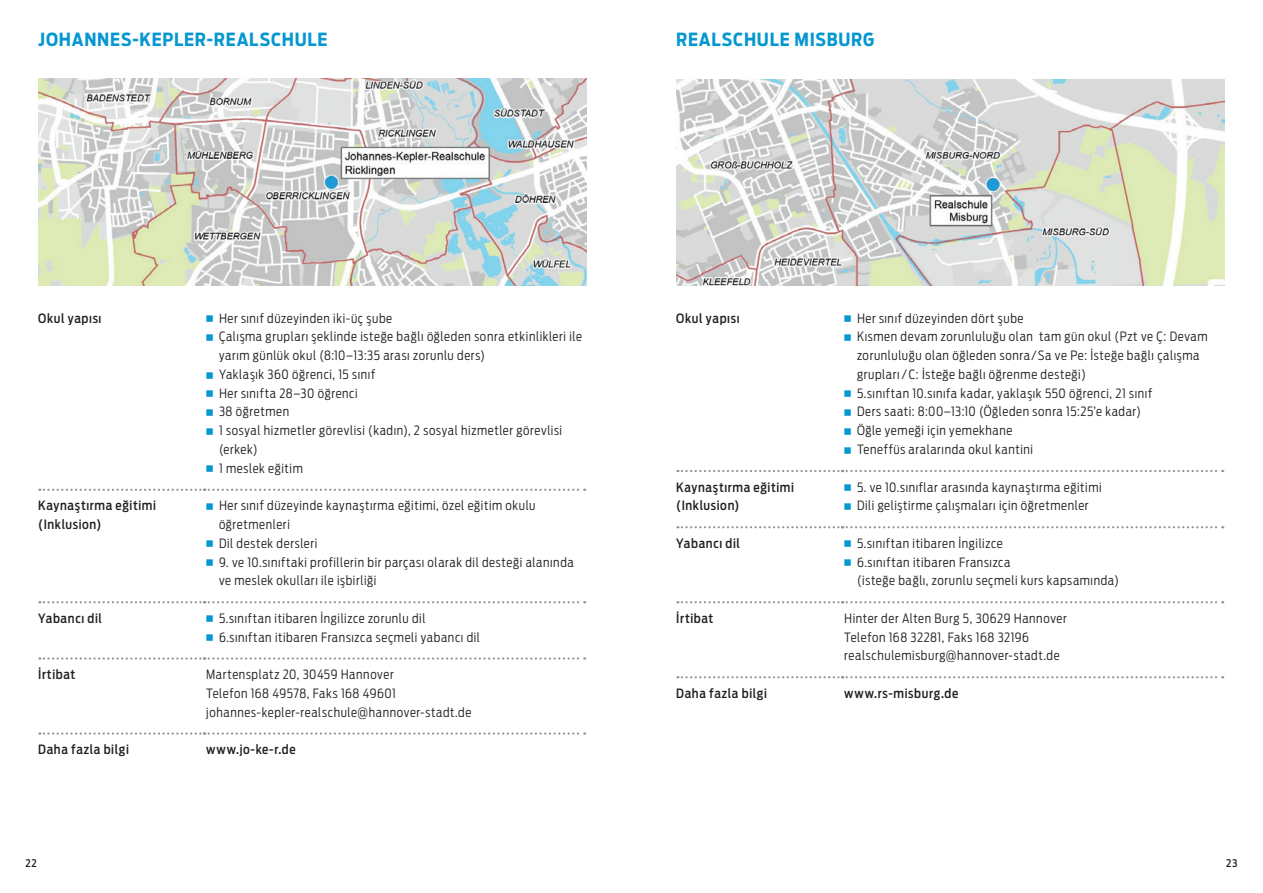
<style>
.page{position:relative;width:1263px;height:893px;background:#fff}
.page>*{position:absolute;margin:0;border:0;box-sizing:border-box;transform-origin:0 0}
.t1{font:700 18px "Antenna Cond";letter-spacing:.04em;color:#0497d1}
.t2{font:300 12.75px/18.8px "Antenna Cond";letter-spacing:.045em;color:#231f20}
.t3{font:500 12.75px/18.8px "Antenna Cond";letter-spacing:.05em;color:#231f20}
.t4{font:500 10.5px "Antenna Cond";color:#231f20}
.s1{font-weight:700;font-size:27.75px;color:#0497d1}
</style>
<div class="page">
<img style="left:676px;top:79px;width:548px;height:206px">
<img style="left:38px;top:79px;width:549px;height:206px">
<svg style="left:677px;top:470px;width:546px;height:2px"></svg>
<svg style="left:677px;top:526px;width:546px;height:2px"></svg>
<svg style="left:677px;top:601px;width:546px;height:2px"></svg>
<svg style="left:677px;top:676px;width:546px;height:2px"></svg>
<svg style="left:39px;top:489px;width:546px;height:2px"></svg>
<svg style="left:39px;top:601px;width:546px;height:2px"></svg>
<svg style="left:39px;top:657px;width:546px;height:3px"></svg>
<svg style="left:39px;top:732px;width:546px;height:3px"></svg>
<h1 class="t1" style="left:38px;top:28px;width:291px">JOHANNES-KEPLER-REALSCHULE</h1>
<h1 class="t1" style="left:676px;top:28px;width:200px">REALSCHULE MISBURG</h1>
<p class="t3" style="left:38px;top:308px;width:65px">Okul yapısı</p>
<p class="t2" style="left:204px;top:308px;width:190px"><span class="s1">•</span> Her sınıf düzeyinden iki-üç şube</p>
<p class="t2" style="left:219px;top:327px;width:364px;text-indent:-15px"><span class="s1">•</span> Çalışma grupları şeklinde isteğe bağlı öğleden sonra etkinlikleri ile yarım günlük okul (8:10–13:35 arası zorunlu ders)</p>
<p class="t2" style="left:204px;top:365px;width:172px"><span class="s1">•</span> Yaklaşık 360 öğrenci, 15 sınıf</p>
<p class="t2" style="left:204px;top:383px;width:155px"><span class="s1">•</span> Her sınıfta 28–30 öğrenci</p>
<p class="t2" style="left:204px;top:402px;width:86px"><span class="s1">•</span> 38 öğretmen</p>
<p class="t2" style="left:219px;top:421px;width:345px;text-indent:-15px"><span class="s1">•</span> 1 sosyal hizmetler görevlisi (kadın), 2 sosyal hizmetler görevlisi (erkek)</p>
<p class="t2" style="left:204px;top:458px;width:100px"><span class="s1">•</span> 1 meslek eğitim</p>
<p class="t3" style="left:38px;top:496px;width:119px">Kaynaştırma eğitimi (Inklusion)</p>
<p class="t2" style="left:219px;top:496px;width:318px;text-indent:-15px"><span class="s1">•</span> Her sınıf düzeyinde kaynaştırma eğitimi, özel eğitim okulu öğretmenleri</p>
<p class="t2" style="left:204px;top:533px;width:115px"><span class="s1">•</span> Dil destek dersleri</p>
<p class="t2" style="left:219px;top:552px;width:356px;text-indent:-15px"><span class="s1">•</span> 9. ve 10.sınıftaki profillerin bir parçası olarak dil desteği alanında ve meslek okulları ile işbirliği</p>
<p class="t3" style="left:38px;top:608px;width:65px">Yabancı dil</p>
<p class="t2" style="left:204px;top:608px;width:223px"><span class="s1">•</span> 5.sınıftan itibaren İngilizce zorunlu dil</p>
<p class="t2" style="left:204px;top:627px;width:277px"><span class="s1">•</span> 6.sınıftan itibaren Fransızca seçmeli yabancı dil</p>
<p class="t3" style="left:38px;top:665px;width:39px">İrtibat</p>
<p class="t2" style="left:206px;top:665px;width:267px">Martensplatz 20, 30459 Hannover<br>Telefon 168 49578, Faks 168 49601 johannes-kepler-realschule@hannover-stadt.de</p>
<p class="t3" style="left:38px;top:740px;width:92px">Daha fazla bilgi</p>
<p class="t3" style="left:206px;top:740px;width:91px">www.jo-ke-r.de</p>
<p class="t3" style="left:676px;top:308px;width:65px">Okul yapısı</p>
<p class="t2" style="left:842px;top:308px;width:183px"><span class="s1">•</span> Her sınıf düzeyinden dört şube</p>
<p class="t2" style="left:857px;top:327px;width:352px;text-indent:-15px"><span class="s1">•</span> Kısmen devam zorunluluğu olan tam gün okul (Pzt ve Ç: Devam zorunluluğu olan öğleden sonra / Sa ve Pe: İsteğe bağlı çalışma grupları / C: İsteğe bağlı öğrenme desteği)</p>
<p class="t2" style="left:842px;top:383px;width:311px"><span class="s1">•</span> 5.sınıftan 10.sınıfa kadar, yaklaşık 550 öğrenci, 21 sınıf</p>
<p class="t2" style="left:842px;top:402px;width:300px"><span class="s1">•</span> Ders saati: 8:00–13:10 (Öğleden sonra 15:25’e kadar)</p>
<p class="t2" style="left:842px;top:421px;width:172px"><span class="s1">•</span> Öğle yemeği için yemekhane</p>
<p class="t2" style="left:842px;top:440px;width:192px"><span class="s1">•</span> Teneffüs aralarında okul kantini</p>
<p class="t3" style="left:676px;top:477px;width:119px">Kaynaştırma eğitimi (Inklusion)</p>
<p class="t2" style="left:842px;top:477px;width:261px"><span class="s1">•</span> 5. ve 10.sınıflar arasında kaynaştırma eğitimi</p>
<p class="t2" style="left:842px;top:496px;width:248px"><span class="s1">•</span> Dili geliştirme çalışmaları için öğretmenler</p>
<p class="t3" style="left:676px;top:533px;width:65px">Yabancı dil</p>
<p class="t2" style="left:842px;top:533px;width:162px"><span class="s1">•</span> 5.sınıftan itibaren İngilizce</p>
<p class="t2" style="left:857px;top:552px;width:264px;text-indent:-15px"><span class="s1">•</span> 6.sınıftan itibaren Fransızca<br>(isteğe bağlı, zorunlu seçmeli kurs kapsamında)</p>
<p class="t3" style="left:676px;top:608px;width:39px">İrtibat</p>
<p class="t2" style="left:844px;top:608px;width:224px">Hinter der Alten Burg 5, 30629 Hannover<br>Telefon 168 32281, Faks 168 32196 realschulemisburg@hannover-stadt.de</p>
<p class="t3" style="left:676px;top:683px;width:92px">Daha fazla bilgi</p>
<p class="t3" style="left:844px;top:683px;width:116px">www.rs-misburg.de</p>
<p class="t4" style="left:26px;top:856px;width:13px">22</p>
<p class="t4" style="left:1226px;top:856px;width:13px">23</p>
</div>
